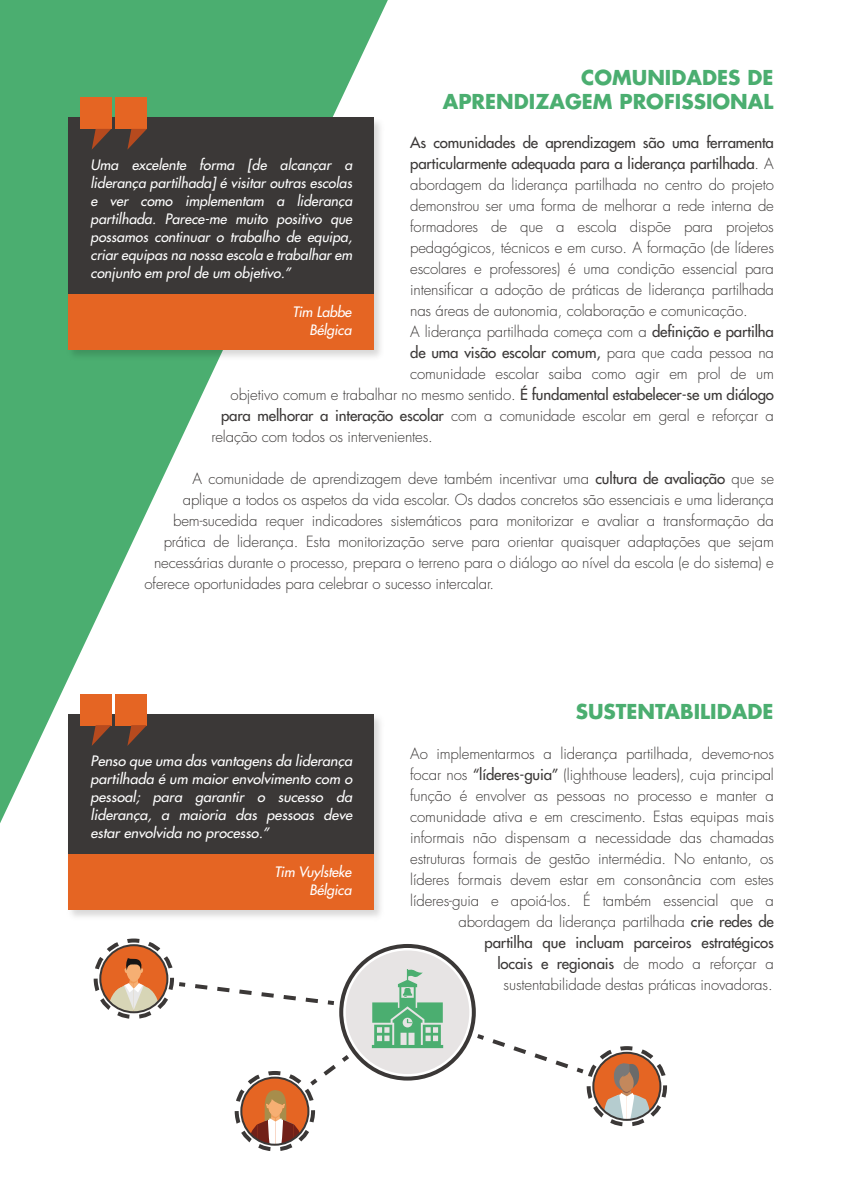
<style>
.page{position:relative;width:842px;height:1191px;background:#fff}
.page>*{position:absolute;margin:0;border:0;box-sizing:border-box;transform-origin:0 0}
.t1{font:700 20px/24px "Futura X";color:#4bae70;text-align:right}
.t2{font:300 15px/21px "Futura X";letter-spacing:-.01em;color:#3b3837;text-align:right}
.t3{font:500 15px "Futura X";letter-spacing:-.01em;color:#3b3837}
.t4{font:italic 500 14px/18px "Futura X";color:#fff;text-align:justify}
.s1{font-weight:300}
.s2{font-weight:500}
</style>
<div class="page">
<svg style="left:0;top:0;width:388px;height:823px"></svg>
<img style="left:1px;top:50px;width:387px;height:376px">
<div style="left:68px;top:117px;width:305px;height:179px;background:#3b3837"></div>
<div style="left:68px;top:294px;width:305px;height:55px;background:#e56523"></div>
<div style="left:80px;top:98px;width:31px;height:31px;background:#e56523"></div>
<svg style="left:92px;top:129px;width:19px;height:20px"></svg>
<div style="left:116px;top:98px;width:31px;height:31px;background:#e56523"></div>
<svg style="left:127px;top:129px;width:20px;height:21px"></svg>
<img style="left:1px;top:646px;width:449px;height:340px">
<div style="left:68px;top:713px;width:305px;height:143px;background:#3b3837"></div>
<div style="left:68px;top:854px;width:305px;height:55px;background:#e56523"></div>
<div style="left:80px;top:694px;width:31px;height:31px;background:#e56523"></div>
<svg style="left:92px;top:725px;width:19px;height:21px"></svg>
<div style="left:116px;top:694px;width:31px;height:31px;background:#e56523"></div>
<svg style="left:127px;top:725px;width:20px;height:21px"></svg>
<svg style="left:175px;top:979px;width:163px;height:26px"></svg>
<div style="left:94px;top:938px;width:80px;height:81px;border:4px dashed #3b3837;border-radius:50%"></div>
<svg style="left:100px;top:945px;width:67px;height:67px"></svg>
<svg style="left:103px;top:958px;width:62px;height:54px;background:#d49065"></svg>
<div style="left:99px;top:944px;width:69px;height:69px;border:2px solid #3b3837;border-radius:50%"></div>
<svg style="left:473px;top:1031px;width:111px;height:43px"></svg>
<div style="left:587px;top:1046px;width:80px;height:80px;border:4px dashed #3b3837;border-radius:50%"></div>
<svg style="left:593px;top:1052px;width:67px;height:67px"></svg>
<svg style="left:601px;top:1061px;width:51px;height:59px;background:#c78f6f"></svg>
<div style="left:592px;top:1051px;width:69px;height:69px;border:2px solid #3b3837;border-radius:50%"></div>
<div style="left:235px;top:1071px;width:80px;height:80px;border:4px dashed #3b3837;border-radius:50%"></div>
<svg style="left:241px;top:1051px;width:112px;height:93px"></svg>
<div style="left:240px;top:1076px;width:69px;height:69px;border:2px solid #3b3837;border-radius:50%"></div>
<div style="left:346px;top:950px;width:123px;height:124px;background:#e7e4e4;border-radius:50%"></div>
<div style="left:339px;top:944px;width:137px;height:136px;border:4px solid #3b3837;border-radius:50%"></div>
<svg style="left:372px;top:969px;width:71px;height:79px"></svg>
<h1 class="t1" style="left:443px;top:65px;width:332px">COMUNIDADES DE<br>APRENDIZAGEM PROFISSIONAL</h1>
<p class="t3" style="left:410px;top:133px;width:365px">As comunidades de aprendizagem são uma ferramenta</p>
<p class="t3" style="left:410px;top:154px;width:365px">particularmente adequada para a liderança partilhada<span class="s1">. A</span></p>
<p class="t2" style="left:410px;top:175px;width:365px">abordagem da liderança partilhada no centro do projeto</p>
<p class="t2" style="left:410px;top:196px;width:365px">demonstrou ser uma forma de melhorar a rede interna de</p>
<p class="t2" style="left:410px;top:217px;width:365px">formadores de que a escola dispõe para projetos</p>
<p class="t2" style="left:410px;top:238px;width:365px">pedagógicos, técnicos e em curso. A formação (de líderes</p>
<p class="t2" style="left:410px;top:259px;width:365px">escolares e professores) é uma condição essencial para</p>
<p class="t2" style="left:410px;top:280px;width:365px">intensificar a adoção de práticas de liderança partilhada</p>
<p class="t2" style="left:410px;top:301px;width:339px">nas áreas de autonomia, colaboração e comunicação.</p>
<p class="t2" style="left:410px;top:322px;width:365px">A liderança partilhada começa com a <span class="s2">definição e partilha</span></p>
<p class="t3" style="left:410px;top:343px;width:365px">de uma visão escolar comum, <span class="s1">para que cada pessoa na</span></p>
<p class="t2" style="left:410px;top:364px;width:365px">comunidade escolar saiba como agir em prol de um</p>
<p class="t2" style="left:231px;top:385px;width:545px">objetivo comum e trabalhar no mesmo sentido. <span class="s2">É fundamental estabelecer-se um diálogo</span></p>
<p class="t2" style="left:221px;top:406px;width:554px"><span class="s2">para melhorar a interação escolar</span> com a comunidade escolar em geral e reforçar a</p>
<p class="t2" style="left:211px;top:427px;width:223px">relação com todos os intervenientes.</p>
<p class="t2" style="left:192px;top:469px;width:583px">A comunidade de aprendizagem deve também incentivar uma <span class="s2">cultura de avaliação</span> que se</p>
<p class="t2" style="left:183px;top:490px;width:593px">aplique a todos os aspetos da vida escolar. Os dados concretos são essenciais e uma liderança</p>
<p class="t2" style="left:173px;top:511px;width:602px">bem-sucedida requer indicadores sistemáticos para monitorizar e avaliar a transformação da</p>
<p class="t2" style="left:164px;top:532px;width:612px">prática de liderança. Esta monitorização serve para orientar quaisquer adaptações que sejam</p>
<p class="t2" style="left:154px;top:553px;width:621px">necessárias durante o processo, prepara o terreno para o diálogo ao nível da escola (e do sistema) e</p>
<p class="t2" style="left:145px;top:574px;width:351px">oferece oportunidades para celebrar o sucesso intercalar.</p>
<p class="t4" style="left:91px;top:156px;width:263px">Uma excelente forma [de alcançar a liderança partilhada] é visitar outras escolas e ver como implementam a liderança partilhada. Parece-me muito positivo que possamos continuar o trabalho de equipa, criar equipas na nossa escola e trabalhar em conjunto em prol de um objetivo.”</p>
<p class="t4" style="left:292px;top:303px;width:60px;text-align:right">Tim Labbe<br>Bélgica</p>
<p class="t4" style="left:91px;top:752px;width:263px">Penso que uma das vantagens da liderança partilhada é um maior envolvimento com o pessoal; para garantir o sucesso da liderança, a maioria das pessoas deve estar envolvida no processo.”</p>
<p class="t4" style="left:275px;top:862px;width:78px;text-align:right">Tim Vuylsteke<br>Bélgica</p>
<h1 class="t1" style="left:576px;top:699px;width:199px">SUSTENTABILIDADE</h1>
<p class="t2" style="left:410px;top:743px;width:365px">Ao implementarmos a liderança partilhada, devemo-nos focar nos <span class="s2">“líderes-guia”</span> (lighthouse leaders), cuja principal função é envolver as pessoas no processo e manter a comunidade ativa e em crescimento. Estas equipas mais informais não dispensam a necessidade das chamadas estruturas formais de gestão intermédia. No entanto, os líderes formais devem estar em consonância com estes líderes-guia e apoiá-los. É também essencial que a abordagem da liderança partilhada <span class="s2">crie redes de partilha que incluam parceiros estratégicos<br>locais e regionais</span> de modo a reforçar a sustentabilidade destas práticas inovadoras.</p>
</div>
